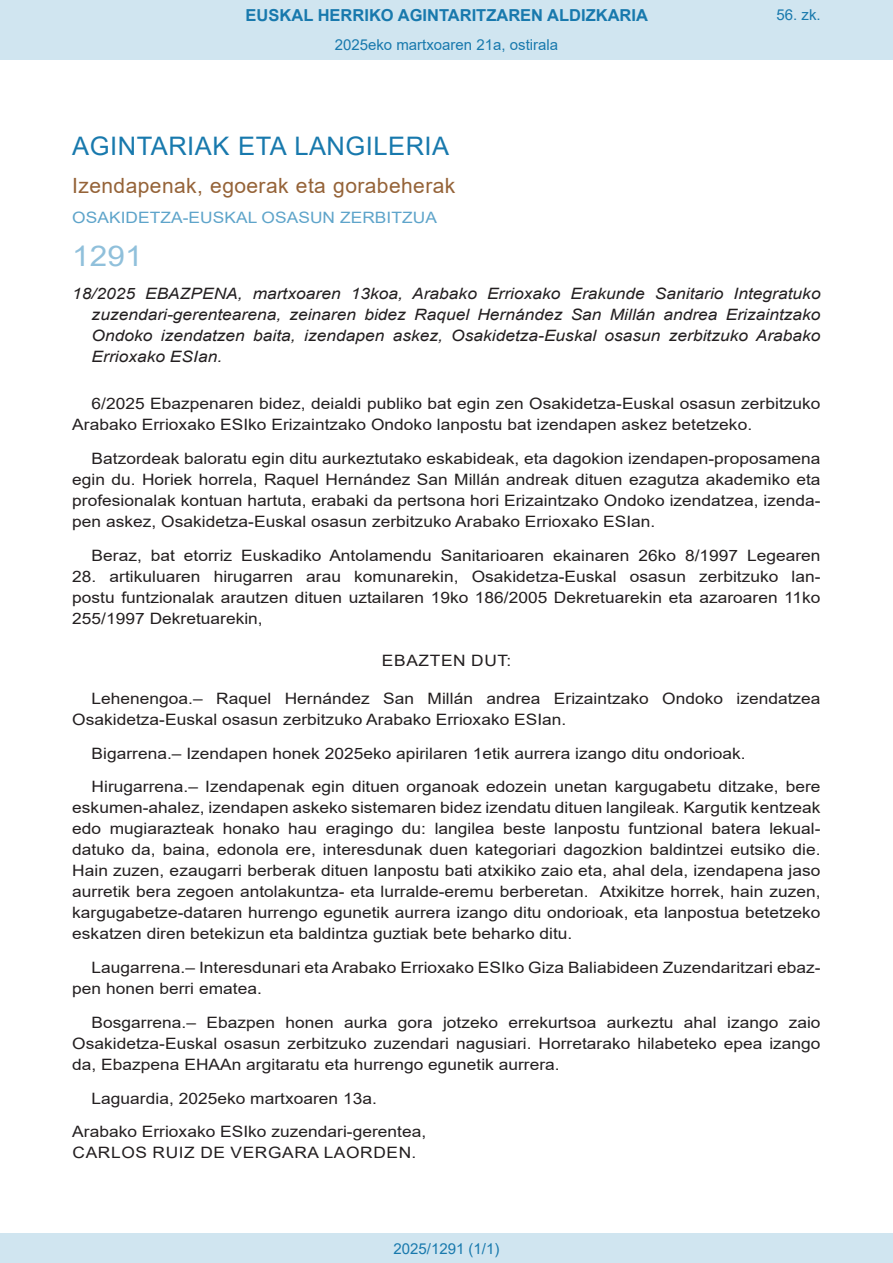
<style>
.page{position:relative;width:893px;height:1263px;background:#fff}
.page>*{position:absolute;margin:0;border:0;box-sizing:border-box;transform-origin:0 0}
.BOPVOrden{font:28.5px "Arial";color:#90c0db;scale:1.11 1}
.BOPVSeccion{font:25.5px "Arial";letter-spacing:.02em;color:#1879ad}
.BOPVSubseccion{font:21px "Arial";letter-spacing:.02em;color:#956338}
.t1{font:700 16.5px "Arial";color:#1879ad}
.BOPVDetalle{font:15.6px/21px "Arial";color:#231f20;text-align:justify;scale:1.11 1}
.BOPVTitulo{font:italic 15.6px/21px "Arial";color:#231f20;text-align:justify;scale:1.11 1}
.BOPVFirmaPuesto{font:15.6px "Arial";color:#231f20;scale:1.11 1}
.BOPVOrganismo{font:15.6px "Arial";letter-spacing:.005em;color:#5ea4ca;scale:1.11 1}
.BOPVFirmaLugFec{font:15.6px "Arial";color:#231f20;scale:1.11 1}
.BOPVFirmaNombre{font:15.6px "Arial";letter-spacing:.035em;color:#231f20;scale:1.11 1}
.BOPVClave{font:15.6px "Arial";letter-spacing:.035em;color:#231f20;scale:1.11 1}
.Paginacion_Centro{font:15px "Arial";color:#1879ad}
</style>
<div class="page">
<div style="left:0;top:0;width:893px;height:60px;background:#d0e5f0"></div>
<div style="left:0;top:1233px;width:893px;height:30px;background:#d0e5f0"></div>
<p class="t1" style="left:246px;top:3px;width:404px">EUSKAL HERRIKO AGINTARITZAREN ALDIZKARIA</p>
<p class="Paginacion_Centro" style="left:335px;top:35px;width:225px">2025eko martxoaren 21a, ostirala</p>
<p class="Paginacion_Centro" style="left:776px;top:5px;width:46px">56. zk.</p>
<p class="BOPVSeccion" style="left:72px;top:128px;width:378px">AGINTARIAK ETA LANGILERIA</p>
<p class="BOPVSubseccion" style="left:72px;top:171px;width:385px">Izendapenak, egoerak eta gorabeherak</p>
<p class="BOPVOrganismo" style="left:72px;top:207px;width:330px">OSAKIDETZA-EUSKAL OSASUN ZERBITZUA</p>
<p class="BOPVOrden" style="left:72px;top:236px;width:65px">1291</p>
<p class="BOPVTitulo" style="left:92px;top:284px;width:658px;text-indent:-19px">18/2025 EBAZPENA, martxoaren 13koa, Arabako Errioxako Erakunde Sanitario Integratuko zuzendari-gerentearena, zeinaren bidez Raquel Hernández San Millán andrea Erizaintzako Ondoko izendatzen baita, izendapen askez, Osakidetza-Euskal osasun zerbitzuko Arabako Errioxako ESIan.</p>
<p class="BOPVDetalle" style="left:72px;top:393px;width:676px;text-indent:19px">6/2025 Ebazpenaren bidez, deialdi publiko bat egin zen Osakidetza-Euskal osasun zerbitzuko<br>Arabako Errioxako ESIko Erizaintzako Ondoko lanpostu bat izendapen askez betetzeko.</p>
<p class="BOPVDetalle" style="left:72px;top:448px;width:676px;text-indent:19px">Batzordeak baloratu egin ditu aurkeztutako eskabideak, eta dagokion izendapen-proposamena egin du. Horiek horrela, Raquel Hernández San Millán andreak dituen ezagutza akademiko eta profesionalak kontuan hartuta, erabaki da pertsona hori Erizaintzako Ondoko izendatzea, izenda&shy;pen askez, Osakidetza-Euskal osasun zerbitzuko Arabako Errioxako ESIan.</p>
<p class="BOPVDetalle" style="left:92px;top:544px;width:658px">Beraz, bat etorriz Euskadiko Antolamendu Sanitarioaren ekainaren 26ko 8/1997 Legearen</p>
<p class="BOPVDetalle" style="left:72px;top:565px;width:676px">28. artikuluaren hirugarren arau komunarekin, Osakidetza-Euskal osasun zerbitzuko lan&shy;postu funtzionalak arautzen dituen uztailaren 19ko 186/2005 Dekretuarekin eta azaroaren 11ko 255/1997 Dekretuarekin,</p>
<p class="BOPVClave" style="left:382px;top:649px;width:118px">EBAZTEN DUT:</p>
<p class="BOPVDetalle" style="left:72px;top:688px;width:676px;text-indent:19px">Lehenengoa.– Raquel Hernández San Millán andrea Erizaintzako Ondoko izendatzea<br>Osakidetza-Euskal osasun zerbitzuko Arabako Errioxako ESIan.</p>
<p class="BOPVDetalle" style="left:92px;top:742px;width:591px">Bigarrena.– Izendapen honek 2025eko apirilaren 1etik aurrera izango ditu ondorioak.</p>
<p class="BOPVDetalle" style="left:72px;top:776px;width:676px;text-indent:19px">Hirugarrena.– Izendapenak egin dituen organoak edozein unetan kargugabetu ditzake, bere eskumen-ahalez, izendapen askeko sistemaren bidez izendatu dituen langileak. Kargutik kentzeak edo mugiarazteak honako hau eragingo du: langilea beste lanpostu funtzional batera lekual&shy;datuko da, baina, edonola ere, interesdunak duen kategoriari dagozkion baldintzei eutsiko die.<br>Hain zuzen, ezaugarri berberak dituen lanpostu bati atxikiko zaio eta, ahal dela, izendapena jaso aurretik bera zegoen antolakuntza- eta lurralde-eremu berberetan. Atxikitze horrek, hain zuzen, kargugabetze-dataren hurrengo egunetik aurrera izango ditu ondorioak, eta lanpostua betetzeko eskatzen diren betekizun eta baldintza guztiak bete beharko ditu.</p>
<p class="BOPVDetalle" style="left:72px;top:957px;width:676px;text-indent:19px">Laugarrena.– Interesdunari eta Arabako Errioxako ESIko Giza Baliabideen Zuzendaritzari ebaz&shy;pen honen berri ematea.</p>
<p class="BOPVDetalle" style="left:72px;top:1012px;width:676px;text-indent:19px">Bosgarrena.– Ebazpen honen aurka gora jotzeko errekurtsoa aurkeztu ahal izango zaio Osakidetza-Euskal osasun zerbitzuko zuzendari nagusiari. Horretarako hilabeteko epea izango da, Ebazpena EHAAn argitaratu eta hurrengo egunetik aurrera.</p>
<p class="BOPVFirmaLugFec" style="left:92px;top:1087px;width:258px">Laguardia, 2025eko martxoaren 13a.</p>
<p class="BOPVFirmaPuesto" style="left:72px;top:1121px;width:320px">Arabako Errioxako ESIko zuzendari-gerentea,</p>
<p class="BOPVFirmaNombre" style="left:73px;top:1142px;width:311px">CARLOS RUIZ DE VERGARA LAORDEN.</p>
<p class="Paginacion_Centro" style="left:393px;top:1238px;width:107px">2025/1291 (1/1)</p>
</div>
